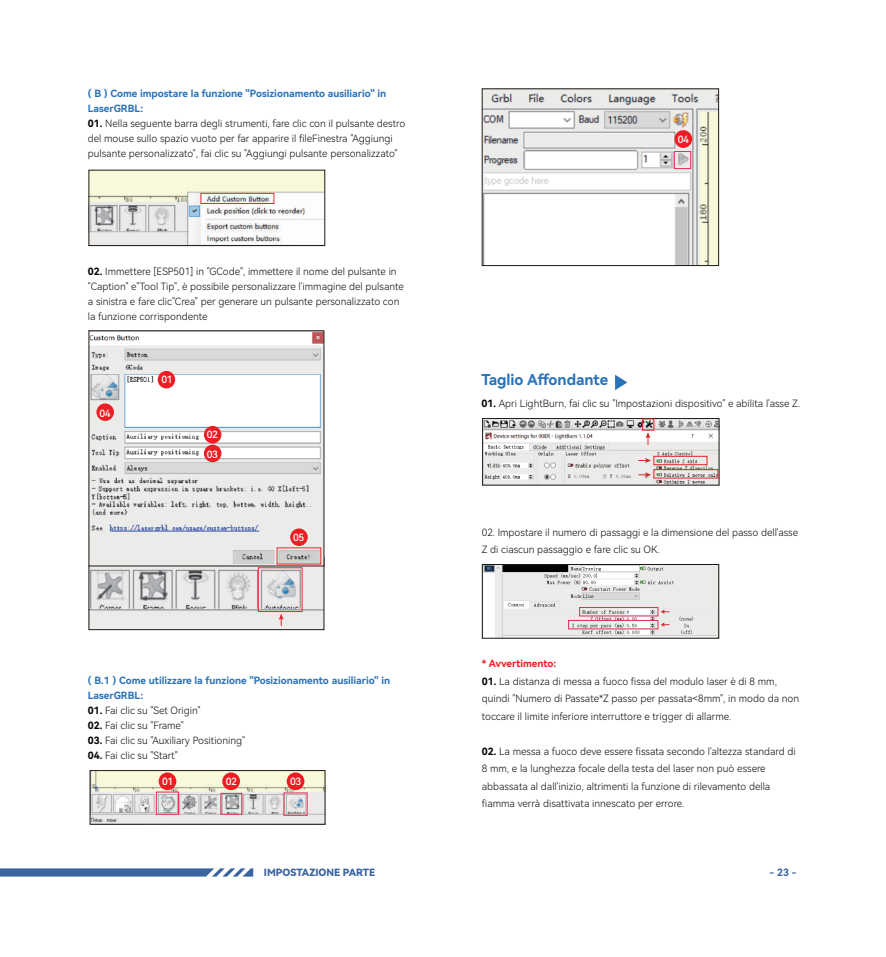
<style>
.page{position:relative;width:886px;height:957px;background:#fff}
.page>*{position:absolute;margin:0;border:0;box-sizing:border-box;transform-origin:0 0}
.t1{font:15px "Harmony OS Sans SC Bold";color:#2972b9}
.t2{font:10px/17.5px "Harmony OS Sans SC Light";color:#030303}
.t3{font:10px/15px "Harmony OS Sans SC Bold";color:#2972b9}
.t4{font:10px/19.8px "Harmony OS Sans SC Medium";letter-spacing:-.05em;color:#fff}
.t5{font:10px "Harmony OS Sans SC Black";color:#3b65a0}
.t6{font:10px "Harmony OS Sans SC Bold";color:#ee1d23}
.t7{font:10px "Harmony OS Sans SC Bold";color:#3b65a0}
.s1{font-family:"Harmony OS Sans SC Bold"}
</style>
<div class="page">
<img style="left:484px;top:566px;width:233px;height:70px">
<div style="left:482px;top:564px;width:237px;height:74px;border:1px solid #211814"></div>
<div style="left:579px;top:607px;width:79px;height:9px;border:1px solid #e32b52"></div>
<div style="left:568px;top:620px;width:90px;height:9px;border:1px solid #e32b52"></div>
<svg style="left:660px;top:609px;width:9px;height:5px"></svg>
<svg style="left:660px;top:622px;width:9px;height:5px"></svg>
<img style="left:484px;top:420px;width:233px;height:63px">
<div style="left:482px;top:418px;width:237px;height:67px;border:1px solid #211814"></div>
<div style="left:642px;top:418px;width:12px;height:12px;border:1px solid #d92628"></div>
<div style="left:653px;top:456px;width:54px;height:9px;border:1px solid #d92628"></div>
<div style="left:653px;top:469px;width:65px;height:9px;border:1px solid #d92628"></div>
<svg style="left:645px;top:432px;width:5px;height:13px"></svg>
<svg style="left:638px;top:458px;width:13px;height:5px"></svg>
<svg style="left:638px;top:472px;width:13px;height:5px"></svg>
<svg style="left:615px;top:375px;width:12px;height:15px"></svg>
<svg style="left:0;top:868px;width:253px;height:8px;background:#5579ac"></svg>
<img style="left:91px;top:172px;width:232px;height:72px">
<div style="left:89px;top:170px;width:236px;height:76px;border:1px solid #211814"></div>
<div style="left:201px;top:193px;width:73px;height:11px;border:1px solid #e82a26"></div>
<img style="left:92px;top:772px;width:231px;height:50px">
<div style="left:90px;top:770px;width:235px;height:54px;border:1px solid #211814"></div>
<div style="left:156px;top:792px;width:23px;height:22px;border:1px solid #e32b52"></div>
<div style="left:221px;top:793px;width:21px;height:21px;border:1px solid #e32b52"></div>
<div style="left:159px;top:772px;width:17px;height:18px;background:#ee1d23;border-radius:50%"></div>
<div style="left:222px;top:772px;width:18px;height:18px;background:#ee1d23;border-radius:50%"></div>
<div style="left:287px;top:772px;width:17px;height:18px;background:#ee1d23;border-radius:50%"></div>
<img style="left:484px;top:91px;width:233px;height:173px">
<div style="left:482px;top:89px;width:237px;height:177px;border:1px solid #211814"></div>
<div style="left:674px;top:151px;width:17px;height:18px;border:1px solid #e32b52"></div>
<div style="left:674px;top:130px;width:18px;height:18px;background:#ee1d23;border-radius:50%"></div>
<img style="left:91px;top:566px;width:231px;height:62px">
<div style="left:89px;top:557px;width:235px;height:73px;border:1px solid #211814"></div>
<div style="left:258px;top:567px;width:44px;height:45px;border:1px solid #e82a26"></div>
<svg style="left:279px;top:614px;width:5px;height:12px"></svg>
<img style="left:91px;top:333px;width:231px;height:231px">
<div style="left:158px;top:371px;width:17px;height:17px;background:#ee1d23;border-radius:50%"></div>
<div style="left:204px;top:426px;width:17px;height:17px;background:#ee1d23;border-radius:50%"></div>
<div style="left:204px;top:445px;width:17px;height:17px;background:#ee1d23;border-radius:50%"></div>
<div style="left:96px;top:403px;width:18px;height:18px;background:#ee1d23;border-radius:50%"></div>
<div style="left:290px;top:528px;width:18px;height:18px;background:#ee1d23;border-radius:50%"></div>
<p class="t3" style="left:88px;top:86px;width:300px">( B ) Come impostare la funzione "Posizionamento ausiliario" in<br>LaserGRBL:</p>
<p class="t2" style="left:88px;top:116px;width:319px;line-height:15px"><span class="s1">01.</span> Nella seguente barra degli strumenti, fare clic con il pulsante destro del mouse sullo spazio vuoto per far apparire il fileFinestra "Aggiungi pulsante personalizzato", fai clic su "Aggiungi pulsante personalizzato"</p>
<p class="t2" style="left:88px;top:263px;width:317px;line-height:15px"><span class="s1">02.</span> Immettere [ESP501] in "GCode", immettere il nome del pulsante in "Caption" e"Tool Tip", è possibile personalizzare l'immagine del pulsante a sinistra e fare clic"Crea" per generare un pulsante personalizzato con la funzione corrispondente</p>
<p class="t4" style="left:100px;top:403px;width:13px">04</p>
<p class="t4" style="left:162px;top:370px;width:13px">01</p>
<p class="t4" style="left:207px;top:424px;width:13px">02<br>03</p>
<p class="t4" style="left:293px;top:527px;width:13px">05</p>
<p class="t3" style="left:88px;top:672px;width:304px">( B.1 ) Come utilizzare la funzione "Posizionamento ausiliario" in<br>LaserGRBL:</p>
<p class="t2" style="left:88px;top:701px;width:114px"><span class="s1">01.</span> Fai clic su "Set Origin"</p>
<p class="t2" style="left:88px;top:716px;width:98px"><span class="s1">02.</span> Fai clic su "Frame"</p>
<p class="t2" style="left:88px;top:731px;width:159px"><span class="s1">03.</span> Fai clic su "Auxiliary Positioning"</p>
<p class="t2" style="left:88px;top:746px;width:91px"><span class="s1">04.</span> Fai clic su "Start"</p>
<p class="t4" style="left:162px;top:771px;width:13px">01</p>
<p class="t4" style="left:226px;top:771px;width:13px">02</p>
<p class="t4" style="left:290px;top:771px;width:13px">03</p>
<p class="t4" style="left:678px;top:129px;width:13px">04</p>
<h1 class="t1" style="left:481px;top:369px;width:128px">Taglio Affondante</h1>
<p class="t2" style="left:481px;top:394px;width:320px"><span class="s1">01.</span> Apri LightBurn, fai clic su "Impostazioni dispositivo" e abilita l'asse Z.</p>
<p class="t2" style="left:482px;top:523px;width:318px">02. Impostare il numero di passaggi e la dimensione del passo dell'asse<br>Z di ciascun passaggio e fare clic su OK.</p>
<p class="t6" style="left:482px;top:656px;width:76px">* Avvertimento:</p>
<p class="t2" style="left:482px;top:672px;width:319px"><span class="s1">01.</span> La distanza di messa a fuoco fissa del modulo laser è di 8 mm, quindi "Numero di Passate*Z passo per passata&lt;8mm", in modo da non toccare il limite inferiore interruttore e trigger di allarme.</p>
<p class="t2" style="left:482px;top:742px;width:315px"><span class="s1">02.</span> La messa a fuoco deve essere fissata secondo l'altezza standard di 8 mm, e la lunghezza focale della testa del laser non può essere abbassata al dall'inizio, altrimenti la funzione di rilevamento della fiamma verrà disattivata innescato per errore.</p>
<p class="t5" style="left:264px;top:866px;width:113px">IMPOSTAZIONE PARTE</p>
<p class="t7" style="left:769px;top:866px;width:29px">- 23 -</p>
</div>
